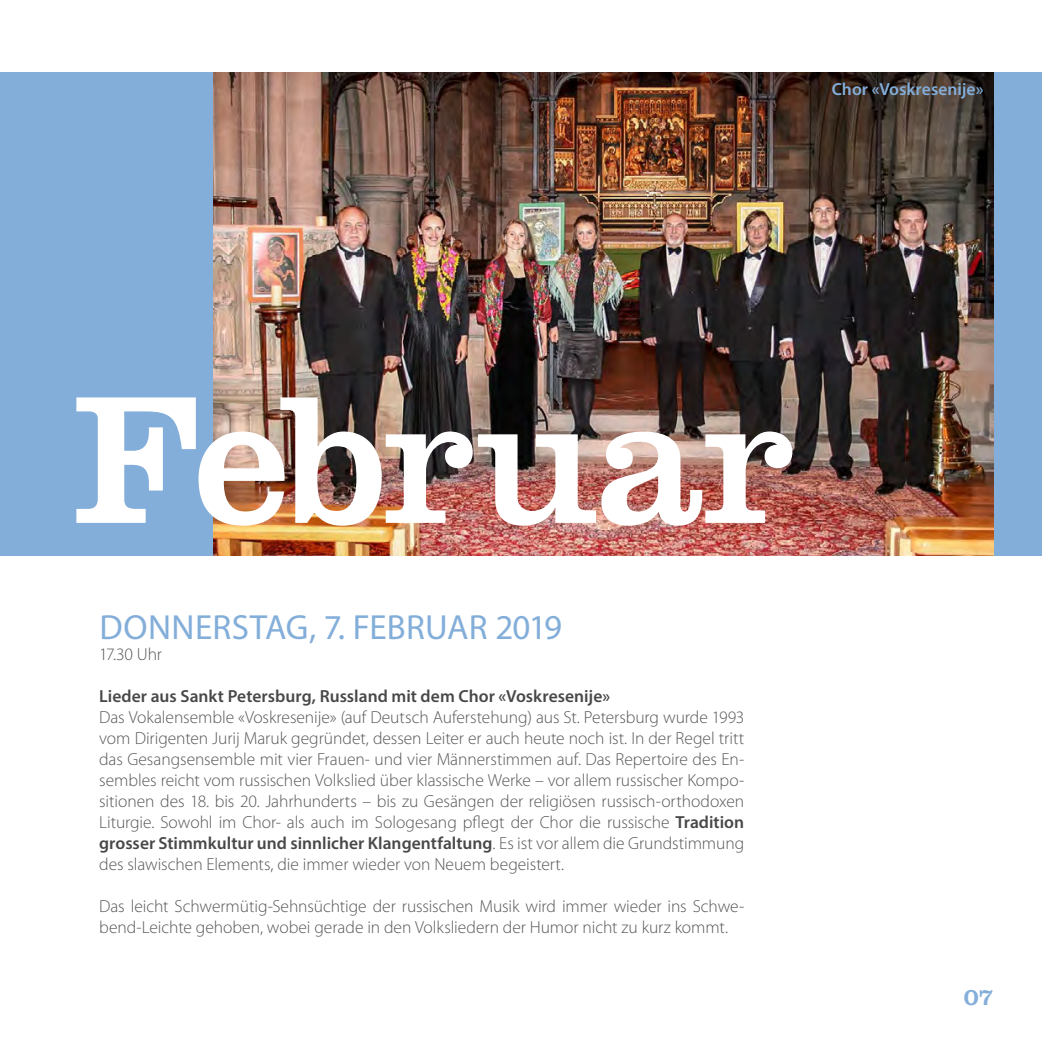
<style>
.page{position:relative;width:1042px;height:1042px;background:#fff}
.page>*{position:absolute;margin:0;border:0;box-sizing:border-box;transform-origin:0 0}
.t1{font:189.17px "Clarendon";letter-spacing:-.015em;color:#fff}
.t2{font:35px "Myriad Pro";letter-spacing:.005em;color:#83aeda}
.t3{font:24.5px "Clarendon";color:#83aeda}
.t4{font:300 17.5px/21px "Myriad Pro";letter-spacing:-.005em;color:#555756;text-align:justify}
.t5{font:600 17.5px "Myriad Pro";color:#474847}
.t6{font:600 17.5px "Myriad Pro";color:#83aeda}
.s1{font-weight:600;color:#474847}
</style>
<div class="page">
<div style="left:0;top:72px;width:1042px;height:483px;background:#83aeda"></div>
<img style="left:213px;top:72px;width:780px;height:483px">
<p class="t6" style="left:832px;top:78px;width:153px">Chor «Voskresenije»</p>
<h1 class="t1" style="left:74px;top:349px;width:723px">Februar</h1>
<h2 class="t2" style="left:100px;top:606px;width:464px">DONNERSTAG, 7. FEBRUAR 2019</h2>
<p class="t4" style="left:99px;top:644px;width:64px">17.30 Uhr</p>
<p class="t5" style="left:99px;top:685px;width:512px">Lieder aus Sankt Petersburg, Russland mit dem Chor «Voskresenije»</p>
<p class="t4" style="left:99px;top:707px;width:646px">Das Vokalensemble «Voskresenije» (auf Deutsch Auferstehung) aus St. Petersburg wurde 1993 vom Dirigenten Jurij Maruk gegründet, dessen Leiter er auch heute noch ist. In der Regel tritt das Gesangsensemble mit vier Frauen- und vier Männerstimmen auf. Das Repertoire des En&shy;sembles reicht vom russischen Volkslied über klassische Werke – vor allem russischer Kompo&shy;sitionen des 18. bis 20. Jahrhunderts – bis zu Gesängen der religiösen russisch-orthodoxen Liturgie. Sowohl im Chor- als auch im Sologesang pflegt der Chor die russische <span class="s1">Tradition grosser Stimmkultur und sinnlicher Klangentfaltung</span>. Es ist vor allem die Grundstimmung des slawischen Elements, die immer wieder von Neuem begeistert.</p>
<p class="t4" style="left:99px;top:896px;width:646px">Das leicht Schwermütig-Sehnsüchtige der russischen Musik wird immer wieder ins Schwe&shy;bend-Leichte gehoben, wobei gerade in den Volksliedern der Humor nicht zu kurz kommt.</p>
<h3 class="t3" style="left:964px;top:983px;width:31px">07</h3>
</div>
